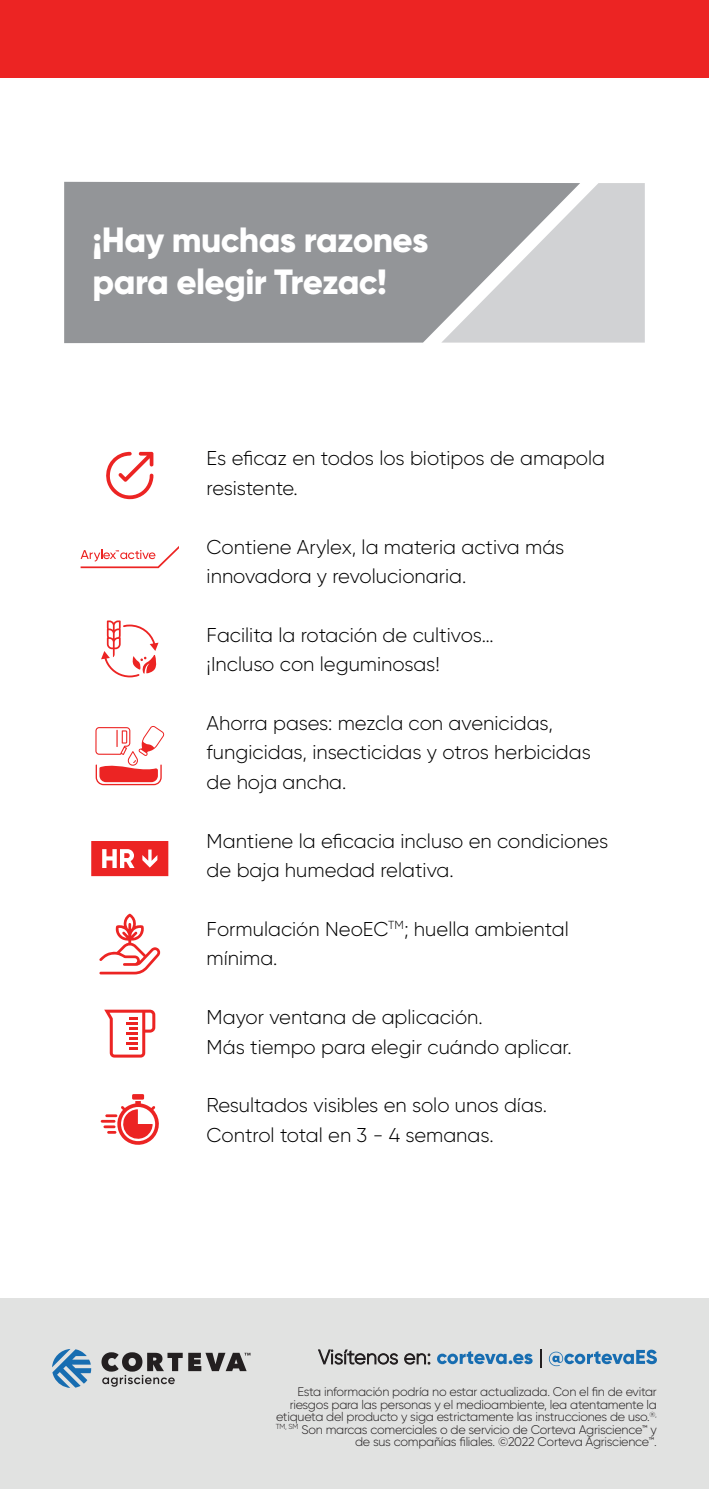
<style>
.page{position:relative;width:709px;height:1489px;background:#fff}
.page>*{position:absolute;margin:0;border:0;box-sizing:border-box;transform-origin:0 0}
.t1{font:800 35px/42.2px "Gilroy";letter-spacing:-.02em;color:#fff}
.t2{font:300 20px/29.5px "Gilroy";color:#000001}
.t3{font:300 12.5px/12.5px "Gilroy";letter-spacing:-.02em;color:#231f20;text-align:right}
</style>
<div class="page">
<div style="left:0;top:0;width:709px;height:78px;background:#ec2423"></div>
<div style="left:0;top:1298px;width:709px;height:190px;background:#e1e2e1"></div>
<svg style="left:52px;top:1349px;width:39px;height:38px"></svg>
<svg style="left:101px;top:1352px;width:149px;height:34px"></svg>
<svg style="left:318px;top:1349px;width:80px;height:15px"></svg>
<svg style="left:404px;top:1353px;width:26px;height:11px"></svg>
<svg style="left:437px;top:1351px;width:95px;height:13px"></svg>
<svg style="left:540px;top:1349px;width:1px;height:18px"></svg>
<svg style="left:549px;top:1349px;width:108px;height:16px"></svg>
<div style="left:64px;top:182px;width:516px;height:161px;background:#939598"></div>
<svg style="left:441px;top:183px;width:204px;height:159px;background:#c1c2c5"></svg>
<svg style="left:106px;top:452px;width:47px;height:47px"></svg>
<svg style="left:101px;top:620px;width:57px;height:57px"></svg>
<svg style="left:91px;top:841px;width:77px;height:35px;background:#ef4d4c"></svg>
<svg style="left:81px;top:546px;width:98px;height:22px"></svg>
<svg style="left:95px;top:726px;width:70px;height:59px"></svg>
<svg style="left:101px;top:1094px;width:58px;height:51px"></svg>
<svg style="left:104px;top:1009px;width:51px;height:48px"></svg>
<svg style="left:99px;top:913px;width:62px;height:61px"></svg>
<h1 class="t1" style="left:93px;top:218px;width:337px">¡Hay muchas razones para elegir Trezac!</h1>
<p class="t2" style="left:207px;top:443px;width:400px">Es eficaz en todos los biotipos de amapola resistente.</p>
<p class="t2" style="left:207px;top:531px;width:359px">Contiene Arylex, la materia activa más innovadora y revolucionaria.</p>
<p class="t2" style="left:207px;top:619px;width:288px">Facilita la rotación de cultivos… ¡Incluso con leguminosas!</p>
<p class="t2" style="left:207px;top:708px;width:386px">Ahorra pases: mezcla con avenicidas, fungicidas, insecticidas y otros herbicidas de hoja ancha.</p>
<p class="t2" style="left:207px;top:825px;width:403px">Mantiene la eficacia incluso en condiciones de baja humedad relativa.</p>
<p class="t2" style="left:207px;top:913px;width:363px">Formulación NeoEC<sup>TM</sup>; huella ambiental mínima.</p>
<p class="t2" style="left:207px;top:1002px;width:367px">Mayor ventana de aplicación.<br>Más tiempo para elegir cuándo aplicar.</p>
<p class="t2" style="left:207px;top:1090px;width:342px">Resultados visibles en solo unos días.<br>Control total en 3 - 4 semanas.</p>
<p class="t3" style="left:276px;top:1385px;width:383px">Esta información podría no estar actualizada. Con el fin de evitar riesgos para las personas y el medioambiente, lea atentamente la etiqueta del producto y siga estrictamente las instrucciones de uso.<sup>®, TM,</sup> <sup>SM</sup> Son marcas comerciales o de servicio de Corteva Agriscience™ y de sus compañías filiales. ©2022 Corteva Agriscience™.</p>
</div>
